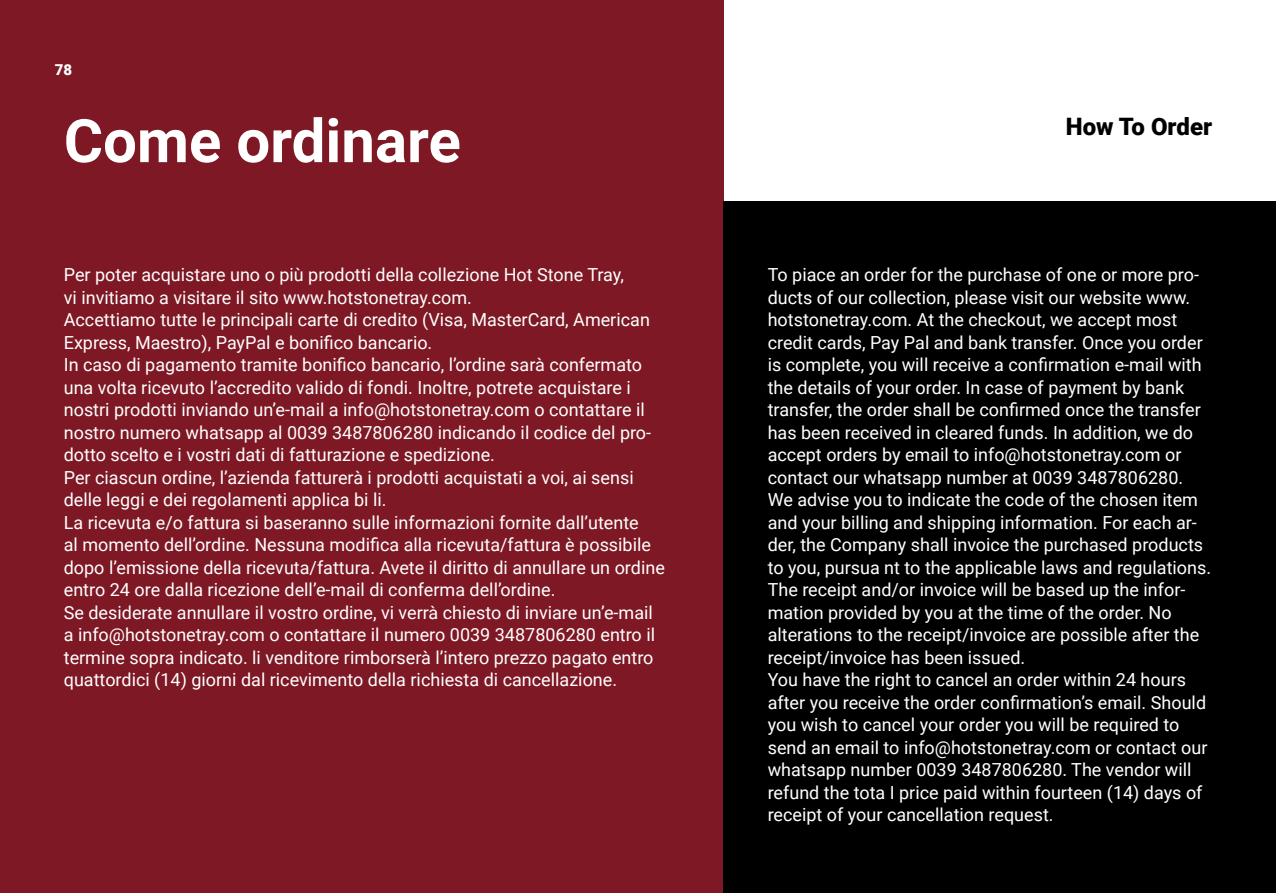
<style>
.page{position:relative;width:1276px;height:893px;background:#fff}
.page>*{position:absolute;margin:0;border:0;box-sizing:border-box;transform-origin:0 0}
.t1{font:700 60px "Roboto";color:#fff}
.t2{font:900 24px "Roboto";color:#000}
.t3{font:18px/22.5px "Roboto";color:#fff}
.t4{font:900 15px "Roboto";color:#fff}
</style>
<div class="page">
<div style="left:0;top:0;width:723px;height:893px;background:#7d1824"></div>
<div style="left:723px;top:202px;width:553px;height:691px;background:#000"></div>
<p class="t4" style="left:55px;top:59px;width:19px">78</p>
<h1 class="t1" style="left:64px;top:99px;width:399px">Come ordinare</h1>
<h2 class="t2" style="left:1066px;top:110px;width:148px">How To Order</h2>
<p class="t3" style="left:64px;top:263px;width:602px">Per poter acquistare uno o più prodotti della collezione Hot Stone Tray,<br>vi invitiamo a visitare il sito www.hotstonetray.com.<br>Accettiamo tutte le principali carte di credito (Visa, MasterCard, American Express, Maestro), PayPal e bonifico bancario.<br>In caso di pagamento tramite bonifico bancario, l’ordine sarà confermato una volta ricevuto l’accredito valido di fondi. Inoltre, potrete acquistare i nostri prodotti inviando un’e-mail a info@hotstonetray.com o contattare il nostro numero whatsapp al 0039 3487806280 indicando il codice del pro&shy;dotto scelto e i vostri dati di fatturazione e spedizione.<br>Per ciascun ordine, l’azienda fatturerà i prodotti acquistati a voi, ai sensi delle leggi e dei regolamenti applica bi li.<br>La ricevuta e/o fattura si baseranno sulle informazioni fornite dall’utente<br>al momento dell’ordine. Nessuna modifica alla ricevuta/fattura è possibile dopo l’emissione della ricevuta/fattura. Avete il diritto di annullare un ordine entro 24 ore dalla ricezione dell’e-mail di conferma dell’ordine.<br>Se desiderate annullare il vostro ordine, vi verrà chiesto di inviare un’e-mail a info@hotstonetray.com o contattare il numero 0039 3487806280 entro il termine sopra indicato. li venditore rimborserà l’intero prezzo pagato entro quattordici (14) giorni dal ricevimento della richiesta di cancellazione.</p>
<p class="t3" style="left:767px;top:263px;width:445px">To piace an order for the purchase of one or more pro&shy;ducts of our collection, please visit our website www. hotstonetray.com. At the checkout, we accept most credit cards, Pay Pal and bank transfer. Once you order is complete, you will receive a confirmation e-mail with the details of your order. In case of payment by bank transfer, the order shall be confirmed once the transfer has been received in cleared funds. In addition, we do accept orders by email to info@hotstonetray.com or contact our whatsapp number at 0039 3487806280.<br>We advise you to indicate the code of the chosen item and your billing and shipping information. For each ar&shy;der, the Company shall invoice the purchased products to you, pursua nt to the applicable laws and regulations.<br>The receipt and/or invoice will be based up the infor&shy;mation provided by you at the time of the order. No alterations to the receipt/invoice are possible after the receipt/invoice has been issued.<br>You have the right to cancel an order within 24 hours after you receive the order confirmation’s email. Should you wish to cancel your order you will be required to send an email to info@hotstonetray.com or contact our whatsapp number 0039 3487806280. The vendor will refund the tota I price paid within fourteen (14) days of receipt of your cancellation request.</p>
</div>
